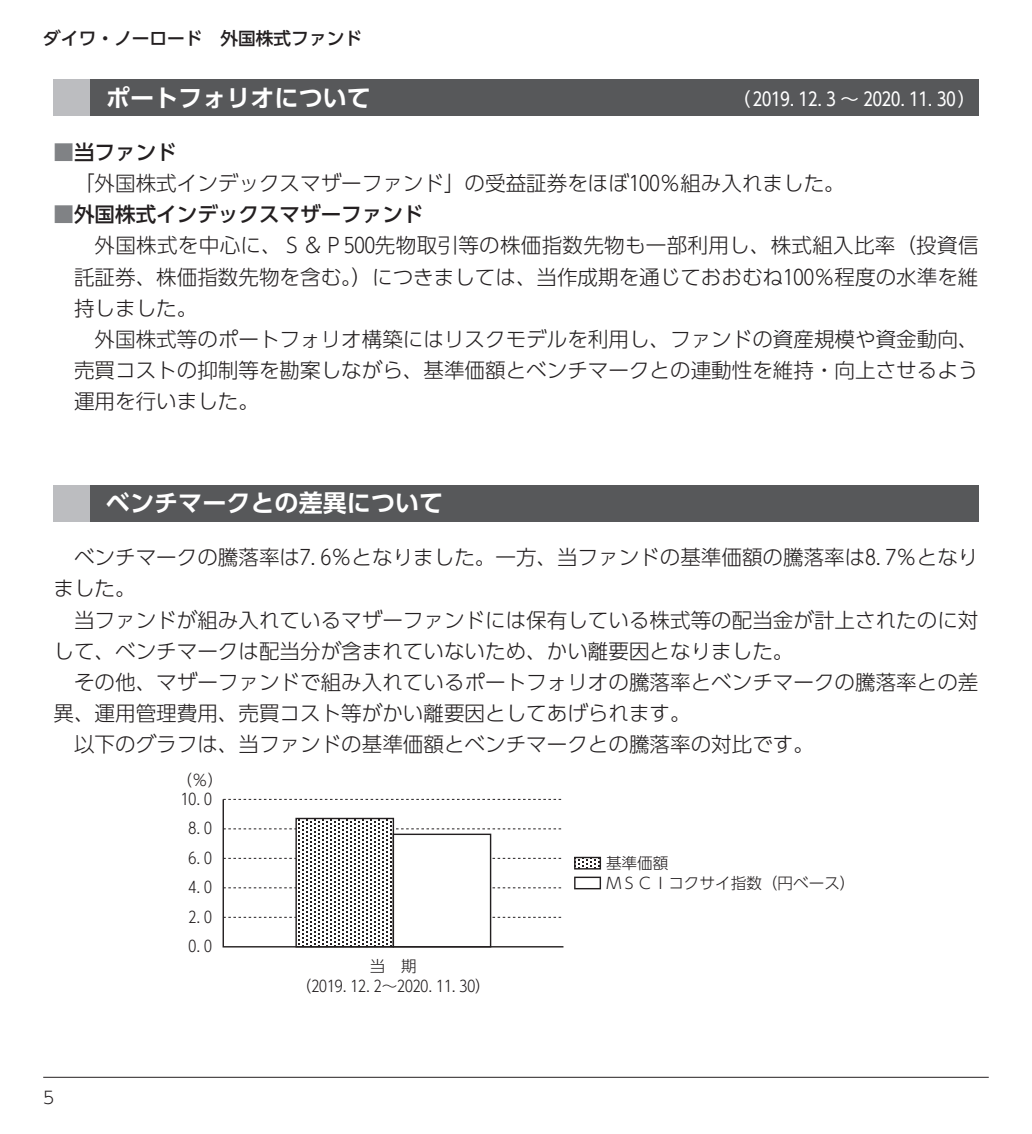
<style>
.page{position:relative;width:1032px;height:1134px;background:#fff}
.page>*{position:absolute;margin:0;border:0;box-sizing:border-box;transform-origin:0 0}
.t1{font:700 24px "UD Shin Go Pro De";color:#fff}
.t2{font:300 20.6px/31.2px "UD Shin Go Pro";color:#231f20}
.t3{font:500 20.6px "UD Shin Go Pro";color:#231f20}
.t4{font:18.4px "UD Shin Go Pro";color:#fff}
.t5{font:500 17.8px "UD Shin Go Pro";color:#231f20}
.t6{font:300 17px "UD Shin Go Pro";color:#231f20}
.t7{font:300 15.6px/19.8px "UD Shin Go Pro";color:#231f20;text-align:center}
.s1{font-weight:500;color:#808285}
.s2{font-weight:500}
.s3{color:#808285}
</style>
<div class="page">
<hr style="left:43px;top:1077px;width:946px;height:1px;background:#231f20">
<div style="left:54px;top:79px;width:924px;height:37px;background:#57585a"></div>
<div style="left:54px;top:79px;width:36px;height:37px;background:#bcbdc0"></div>
<svg style="left:222px;top:798px;width:342px;height:150px"></svg>
<svg style="left:578px;top:859px;width:21px;height:8px"></svg>
<div style="left:574px;top:857px;width:27px;height:12px;border:1px solid #231f20"></div>
<div style="left:574px;top:877px;width:27px;height:12px;border:1px solid #231f20"></div>
<div style="left:54px;top:485px;width:924px;height:37px;background:#57585a"></div>
<div style="left:54px;top:485px;width:36px;height:37px;background:#bcbdc0"></div>
<p class="t5" style="left:43px;top:24px;width:320px">ダイワ・ノーロード　外国株式ファンド</p>
<p class="t1" style="left:106px;top:78px;width:267px">ポートフォリオについて</p>
<p class="t4" style="left:732px;top:84px;width:246px">（ 2019. 12. 3 ～ 2020. 11. 30）</p>
<p class="t2" style="left:74px;top:136px;width:772px;text-indent:-21px"><span class="s1">■</span><span class="s2">当ファンド<br></span>「外国株式インデックスマザーファンド」の受益証券をほぼ100％組み入れました。</p>
<p class="t3" style="left:54px;top:198px;width:371px"><span class="s3">■</span>外国株式インデックスマザーファンド</p>
<p class="t2" style="left:95px;top:229px;width:885px">外国株式を中心に、Ｓ＆Ｐ500先物取引等の株価指数先物も一部利用し、株式組入比率（投資信</p>
<p class="t2" style="left:74px;top:260px;width:906px">託証券、株価指数先物を含む。）につきましては、当作成期を通じておおむね100％程度の水準を維</p>
<p class="t2" style="left:74px;top:292px;width:125px">持しました。</p>
<p class="t2" style="left:95px;top:323px;width:885px">外国株式等のポートフォリオ構築にはリスクモデルを利用し、ファンドの資産規模や資金動向、</p>
<p class="t2" style="left:74px;top:354px;width:906px">売買コストの抑制等を勘案しながら、基準価額とベンチマークとの連動性を維持・向上させるよう</p>
<p class="t2" style="left:74px;top:385px;width:186px">運用を行いました。</p>
<p class="t1" style="left:106px;top:484px;width:339px">ベンチマークとの差異について</p>
<p class="t2" style="left:54px;top:541px;width:926px;text-indent:21px">ベンチマークの騰落率は7. 6％となりました。一方、当ファンドの基準価額の騰落率は8. 7％となりました。</p>
<p class="t2" style="left:54px;top:603px;width:926px;text-indent:21px">当ファンドが組み入れているマザーファンドには保有している株式等の配当金が計上されたのに対して、ベンチマークは配当分が含まれていないため、かい離要因となりました。</p>
<p class="t2" style="left:74px;top:666px;width:906px">その他、マザーファンドで組み入れているポートフォリオの騰落率とベンチマークの騰落率との差</p>
<p class="t2" style="left:54px;top:697px;width:639px">異、運用管理費用、売買コスト等がかい離要因としてあげられます。</p>
<p class="t2" style="left:74px;top:728px;width:741px">以下のグラフは、当ファンドの基準価額とベンチマークとの騰落率の対比です。</p>
<p class="t7" style="left:176px;top:770px;width:48px">（％）</p>
<p class="t7" style="left:181px;top:788px;width:33px">10. 0</p>
<p class="t7" style="left:189px;top:818px;width:25px">8. 0</p>
<p class="t7" style="left:189px;top:847px;width:25px">6. 0</p>
<p class="t7" style="left:189px;top:877px;width:25px">4. 0</p>
<p class="t7" style="left:189px;top:906px;width:25px">2. 0</p>
<p class="t7" style="left:189px;top:936px;width:25px">0. 0</p>
<p class="t7" style="left:296px;top:955px;width:196px">当　期<br>（2019. 12. 2～2020. 11. 30）</p>
<p class="t7" style="left:606px;top:852px;width:251px;text-align:left">基準価額<br>ＭＳＣＩコクサイ指数（円ベース）</p>
<p class="t6" style="left:43px;top:1083px;width:13px">5</p>
</div>
